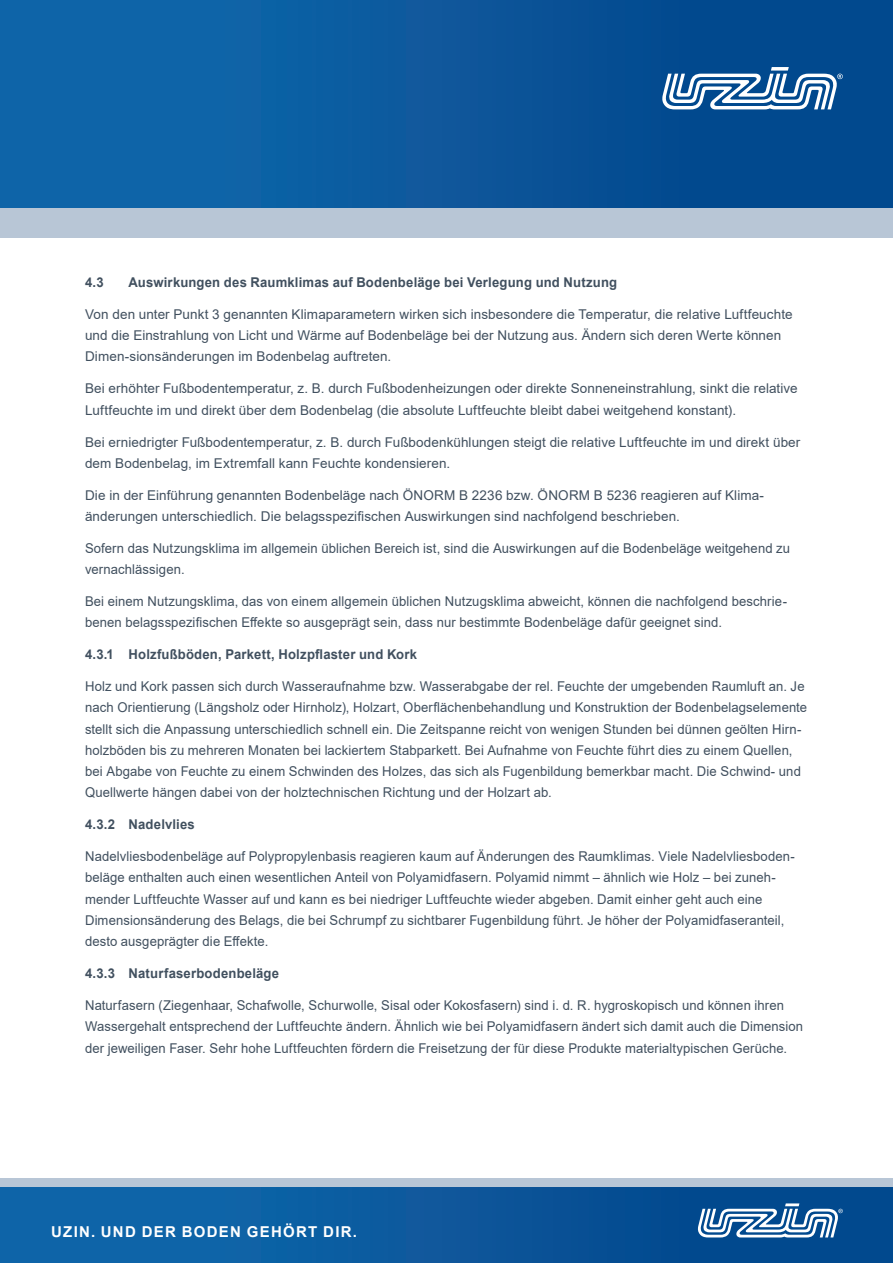
<style>
.page{position:relative;width:893px;height:1263px;background:#fff}
.page>*{position:absolute;margin:0;border:0;box-sizing:border-box;transform-origin:0 0}
.t1{font:700 15px "Arial";letter-spacing:.085em;color:#fff}
.BU_Links_VERSAL{font:13.5px/21.3px "Arial";letter-spacing:.005em;color:#41505f}
.BU_Links_VERSAL-2{font:700 13.5px "Arial";letter-spacing:.015em;color:#41505f}
</style>
<div class="page">
<div style="left:0;top:1186px;width:893px;height:77px;background:linear-gradient(to right,#1269ad,#01448a)"></div>
<div style="left:0;top:1178px;width:893px;height:8px;background:#b8c6d6"></div>
<div style="left:0;top:0;width:893px;height:208px;background:linear-gradient(to right,#1269ad,#01448a)"></div>
<div style="left:0;top:208px;width:893px;height:30px;background:#b8c6d6"></div>
<svg style="left:698px;top:1203px;width:145px;height:34px"></svg>
<svg style="left:662px;top:67px;width:181px;height:42px"></svg>
<p class="BU_Links_VERSAL-2" style="left:85px;top:273px;width:20px">4.3</p>
<p class="BU_Links_VERSAL-2" style="left:129px;top:273px;width:490px">Auswirkungen des Raumklimas auf Bodenbeläge bei Verlegung und Nutzung</p>
<p class="BU_Links_VERSAL" style="left:85px;top:303px;width:709px">Von den unter Punkt 3 genannten Klimaparametern wirken sich insbesondere die Temperatur, die relative Luftfeuchte und die Einstrahlung von Licht und Wärme auf Bodenbeläge bei der Nutzung aus. Ändern sich deren Werte können<br>Dimen-sionsänderungen im Bodenbelag auftreten.</p>
<p class="BU_Links_VERSAL" style="left:85px;top:378px;width:714px">Bei erhöhter Fußbodentemperatur, z. B. durch Fußbodenheizungen oder direkte Sonneneinstrahlung, sinkt die relative<br>Luftfeuchte im und direkt über dem Bodenbelag (die absolute Luftfeuchte bleibt dabei weitgehend konstant).</p>
<p class="BU_Links_VERSAL" style="left:85px;top:431px;width:717px">Bei erniedrigter Fußbodentemperatur, z. B. durch Fußbodenkühlungen steigt die relative Luftfeuchte im und direkt über dem Bodenbelag, im Extremfall kann Feuchte kondensieren.</p>
<p class="BU_Links_VERSAL" style="left:85px;top:484px;width:680px">Die in der Einführung genannten Bodenbeläge nach ÖNORM B 2236 bzw. ÖNORM B 5236 reagieren auf Klima&shy;änderungen unterschiedlich. Die belagsspezifischen Auswirkungen sind nachfolgend beschrieben.</p>
<p class="BU_Links_VERSAL" style="left:85px;top:537px;width:707px">Sofern das Nutzungsklima im allgemein üblichen Bereich ist, sind die Auswirkungen auf die Bodenbeläge weitgehend zu vernachlässigen.</p>
<p class="BU_Links_VERSAL" style="left:85px;top:590px;width:703px">Bei einem Nutzungsklima, das von einem allgemein üblichen Nutzugsklima abweicht, können die nachfolgend beschrie&shy;benen belagsspezifischen Effekte so ausgeprägt sein, dass nur bestimmte Bodenbeläge dafür geeignet sind.</p>
<p class="BU_Links_VERSAL-2" style="left:85px;top:645px;width:334px">4.3.1 Holzfußböden, Parkett, Holzpflaster und Kork</p>
<p class="BU_Links_VERSAL" style="left:85px;top:675px;width:724px">Holz und Kork passen sich durch Wasseraufnahme bzw. Wasserabgabe der rel. Feuchte der umgebenden Raumluft an. Je nach Orientierung (Längsholz oder Hirnholz), Holzart, Oberflächenbehandlung und Konstruktion der Bodenbelagselemente stellt sich die Anpassung unterschiedlich schnell ein. Die Zeitspanne reicht von wenigen Stunden bei dünnen geölten Hirn&shy;holzböden bis zu mehreren Monaten bei lackiertem Stabparkett. Bei Aufnahme von Feuchte führt dies zu einem Quellen, bei Abgabe von Feuchte zu einem Schwinden des Holzes, das sich als Fugenbildung bemerkbar macht. Die Schwind- und Quellwerte hängen dabei von der holztechnischen Richtung und der Holzart ab.</p>
<p class="BU_Links_VERSAL-2" style="left:85px;top:815px;width:111px">4.3.2 Nadelvlies</p>
<p class="BU_Links_VERSAL" style="left:85px;top:846px;width:711px">Nadelvliesbodenbeläge auf Polypropylenbasis reagieren kaum auf Änderungen des Raumklimas. Viele Nadelvliesboden&shy;beläge enthalten auch einen wesentlichen Anteil von Polyamidfasern. Polyamid nimmt – ähnlich wie Holz – bei zuneh&shy;mender Luftfeuchte Wasser auf und kann es bei niedriger Luftfeuchte wieder abgeben. Damit einher geht auch eine Dimensionsänderung des Belags, die bei Schrumpf zu sichtbarer Fugenbildung führt. Je höher der Polyamidfaseranteil, desto ausgeprägter die Effekte.</p>
<p class="BU_Links_VERSAL-2" style="left:85px;top:964px;width:196px">4.3.3 Naturfaserbodenbeläge</p>
<p class="BU_Links_VERSAL" style="left:85px;top:994px;width:720px">Naturfasern (Ziegenhaar, Schafwolle, Schurwolle, Sisal oder Kokosfasern) sind i. d. R. hygroskopisch und können ihren<br>Wassergehalt entsprechend der Luftfeuchte ändern. Ähnlich wie bei Polyamidfasern ändert sich damit auch die Dimension der jeweiligen Faser. Sehr hohe Luftfeuchten fördern die Freisetzung der für diese Produkte materialtypischen Gerüche.</p>
<p class="t1" style="left:51px;top:1221px;width:307px">UZIN. UND DER BODEN GEHÖRT DIR.</p>
</div>
